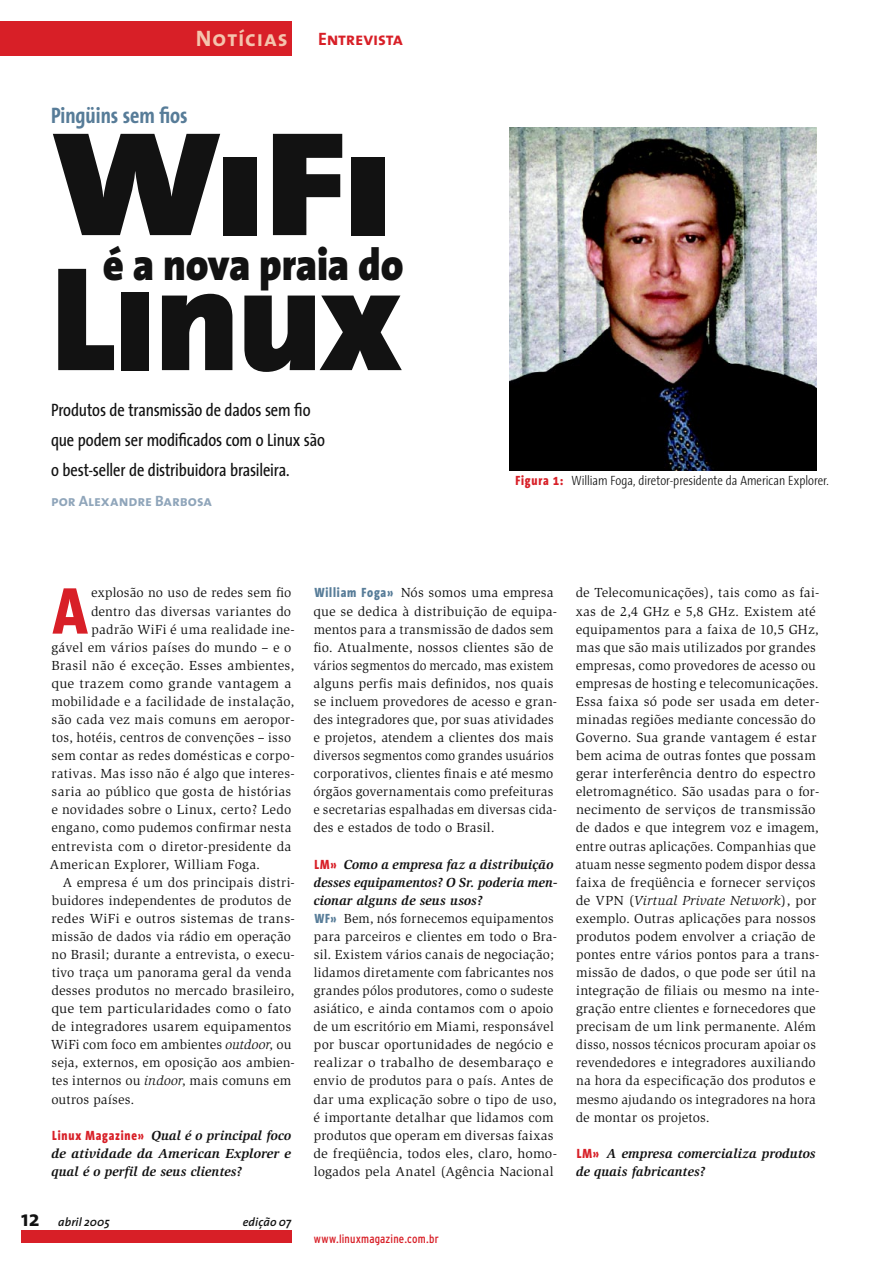
<style>
.page{position:relative;width:893px;height:1263px;background:#fff}
.page>*{position:absolute;margin:0;border:0;box-sizing:border-box;transform-origin:0 0}
.t1{font:900 150px "The Sans";color:#121212}
.t2{font:900 150px "The Sans";color:#121212;scale:1.2 1}
.paragraph_caps{font:800 67.05px "The Sans Condensed";color:#d81f27}
.t3{font:900 45px "The Sans";letter-spacing:-.005em;color:#121212;scale:.9 1}
.intro{font:700 22.5px "The Sans Condensed";color:#577c98}
.section{font:22.5px "The Sans Bold Caps";letter-spacing:.04em;color:#f4c4ad}
.t4{font:700 22.5px "The Sans";color:#121212}
.summary{font:18px/30px "The Sans Condensed";letter-spacing:-.01em;color:#121212}
.subject{font:18px "The Sans Bold Caps";letter-spacing:-.015em;color:#d81f27}
.author{font:15px "The Sans Bold Caps";letter-spacing:-.005em;color:#8fa5ba}
.paragraph_one{font:13.5px/18px "Slimbach";letter-spacing:.01em;color:#121212}
.paragraph_caps-2{font:13.5px "Slimbach";letter-spacing:.02em;color:#121212}
.paragraph{font:13.5px/18px "Slimbach";letter-spacing:.01em;color:#121212}
.paragraph_one-2{font:italic 700 13.5px/18px "Slimbach";letter-spacing:.005em;color:#121212}
.t5{font:300 13.5px "The Sans Condensed";color:#121212}
.paragraph_caps-3{font:13.5px "Slimbach";letter-spacing:.02em;color:#121212;scale:1.04 1}
.t6{font:condensed 12px "Interstate";letter-spacing:.015em;color:#d81f27}
.t7{font:italic 600 12px "The Sans";letter-spacing:.005em;color:#121212}
.s1{font-family:"The Sans Black Caps";font-weight:400}
.s2{font-weight:800;color:#d81f27}
.s3{font-style:italic}
.s4{font-family:"The Sans Condensed";font-weight:800;font-style:normal;color:#d81f27}
.s5{font-family:"The Sans Condensed";font-weight:800;color:#577c98}
</style>
<div class="page">
<img style="left:510px;top:128px;width:306px;height:343px">
<div style="left:0;top:21px;width:292px;height:34px;background:#d81f27"></div>
<div style="left:21px;top:1230px;width:271px;height:13px;background:#d81f27"></div>
<p class="section" style="left:196px;top:20px;width:94px">Notícias</p>
<p class="subject" style="left:318px;top:24px;width:87px">Entrevista</p>
<p class="intro" style="left:51px;top:96px;width:138px">Pingüins sem fios</p>
<p class="t2" style="left:51px;top:57px;width:287px">W<span class="s1">i</span>F<span class="s1">i</span></p>
<p class="t3" style="left:103px;top:227px;width:336px">é a nova praia do</p>
<p class="t1" style="left:51px;top:192px;width:352px">L<span class="s1">i</span>nux</p>
<p class="summary" style="left:51px;top:395px;width:276px">Produtos de transmissão de dados sem fio que podem ser modificados com o Linux são o best-seller de distribuidora brasileira.</p>
<p class="author" style="left:51px;top:489px;width:163px">por Alexandre Barbosa</p>
<p class="t5" style="left:515px;top:470px;width:315px"><span class="s2">Figura 1:</span> William Foga, diretor-presidente da American Explorer.</p>
<p class="paragraph_caps" style="left:53px;top:573px;width:36px">A</p>
<p class="paragraph_caps-2" style="left:91px;top:585px;width:202px">explosão no uso de redes sem fio</p>
<p class="paragraph_caps-2" style="left:91px;top:603px;width:202px">dentro das diversas variantes do</p>
<p class="paragraph_caps-2" style="left:91px;top:621px;width:205px">padrão WiFi é uma realidade ine-</p>
<p class="paragraph_caps-2" style="left:52px;top:639px;width:241px">gável em vários países do mundo – e o</p>
<p class="paragraph_caps-2" style="left:51px;top:657px;width:245px">Brasil não é exceção. Esses ambientes,</p>
<p class="paragraph_caps-3" style="left:51px;top:676px;width:232px">que trazem como grande vantagem a</p>
<p class="paragraph_caps-2" style="left:52px;top:694px;width:244px">mobilidade e a facilidade de instalação,</p>
<p class="paragraph_caps-2" style="left:52px;top:712px;width:245px">são cada vez mais comuns em aeropor-</p>
<p class="paragraph_caps-2" style="left:52px;top:730px;width:241px">tos, hotéis, centros de convenções – isso</p>
<p class="paragraph_caps-2" style="left:52px;top:748px;width:245px">sem contar as redes domésticas e corpo-</p>
<p class="paragraph_caps-2" style="left:52px;top:766px;width:245px">rativas. Mas isso não é algo que interes-</p>
<p class="paragraph_caps-2" style="left:52px;top:784px;width:241px">saria ao público que gosta de histórias</p>
<p class="paragraph_caps-2" style="left:51px;top:802px;width:241px">e novidades sobre o Linux, certo? Ledo</p>
<p class="paragraph_caps-2" style="left:51px;top:820px;width:242px">engano, como pudemos confirmar nesta</p>
<p class="paragraph_caps-2" style="left:51px;top:838px;width:242px">entrevista com o diretor-presidente da</p>
<p class="paragraph_caps-2" style="left:50px;top:856px;width:212px">American Explorer, William Foga.</p>
<p class="paragraph" style="left:51px;top:873px;width:246px;text-indent:12px">A empresa é um dos principais distri&shy;buidores independentes de produtos de redes WiFi e outros sistemas de trans&shy;missão de dados via rádio em operação no Brasil; durante a entrevista, o execu&shy;tivo traça um panorama geral da venda desses produtos no mercado brasileiro, que tem particularidades como o fato de integradores usarem equipamentos WiFi com foco em ambientes <span class="s3">outdoor</span>, ou seja, externos, em oposição aos ambien&shy;tes internos ou <span class="s3">indoor</span>, mais comuns em outros países.</p>
<p class="paragraph_one-2" style="left:52px;top:1126px;width:241px;text-align:justify"><span class="s4">Linux Magazine»</span> Qual é o principal foco de atividade da American Explorer e qual é o perfil de seus clientes?</p>
<p class="t4" style="left:21px;top:1199px;width:20px">12</p>
<p class="t7" style="left:58px;top:1212px;width:53px">abril 2005</p>
<p class="t7" style="left:243px;top:1212px;width:50px">edição 07</p>
<p class="paragraph_one" style="left:313px;top:584px;width:245px"><span class="s5">William Foga»</span> Nós somos uma empresa que se dedica à distribuição de equipa&shy;mentos para a transmissão de dados sem fio. Atualmente, nossos clientes são de vários segmentos do mercado, mas existem alguns perfis mais definidos, nos quais se incluem provedores de acesso e gran&shy;des integradores que, por suas atividades e projetos, atendem a clientes dos mais diversos segmentos como grandes usuários corporativos, clientes finais e até mesmo órgãos governamentais como prefeituras e secretarias espalhadas em diversas cida&shy;des e estados de todo o Brasil.</p>
<p class="paragraph_one-2" style="left:314px;top:855px;width:245px"><span class="s4">LM»</span> Como a empresa faz a distribuição desses equipamentos? O Sr. poderia men&shy;cionar alguns de seus usos?</p>
<p class="paragraph_one" style="left:313px;top:909px;width:245px"><span class="s5">WF»</span> Bem, nós fornecemos equipamentos para parceiros e clientes em todo o Bra&shy;sil. Existem vários canais de negociação; lidamos diretamente com fabricantes nos grandes pólos produtores, como o sudeste asiático, e ainda contamos com o apoio de um escritório em Miami, responsável por buscar oportunidades de negócio e realizar o trabalho de desembaraço e envio de produtos para o país. Antes de dar uma explicação sobre o tipo de uso, é importante detalhar que lidamos com produtos que operam em diversas faixas de freqüência, todos eles, claro, homo&shy;logados pela Anatel (Agência Nacional</p>
<p class="paragraph_one" style="left:576px;top:584px;width:245px">de Telecomunicações), tais como as fai&shy;xas de 2,4 GHz e 5,8 GHz. Existem até equipamentos para a faixa de 10,5 GHz, mas que são mais utilizados por grandes empresas, como provedores de acesso ou empresas de hosting e telecomunicações.<br>Essa faixa só pode ser usada em deter&shy;minadas regiões mediante concessão do Governo. Sua grande vantagem é estar bem acima de outras fontes que possam gerar interferência dentro do espectro eletromagnético. São usadas para o for&shy;necimento de serviços de transmissão de dados e que integrem voz e imagem, entre outras aplicações. Companhias que atuam nesse segmento podem dispor dessa faixa de freqüência e fornecer serviços de VPN (<span class="s3">Virtual Private Network</span>), por exemplo. Outras aplicações para nossos produtos podem envolver a criação de pontes entre vários pontos para a trans&shy;missão de dados, o que pode ser útil na integração de filiais ou mesmo na inte&shy;gração entre clientes e fornecedores que precisam de um link permanente. Além disso, nossos técnicos procuram apoiar os revendedores e integradores auxiliando na hora da especificação dos produtos e mesmo ajudando os integradores na hora de montar os projetos.</p>
<p class="paragraph_one-2" style="left:576px;top:1144px;width:241px"><span class="s4">LM»</span> A empresa comercializa produtos de quais fabricantes?</p>
<p class="t6" style="left:314px;top:1232px;width:126px">www.linuxmagazine.com.br</p>
</div>
